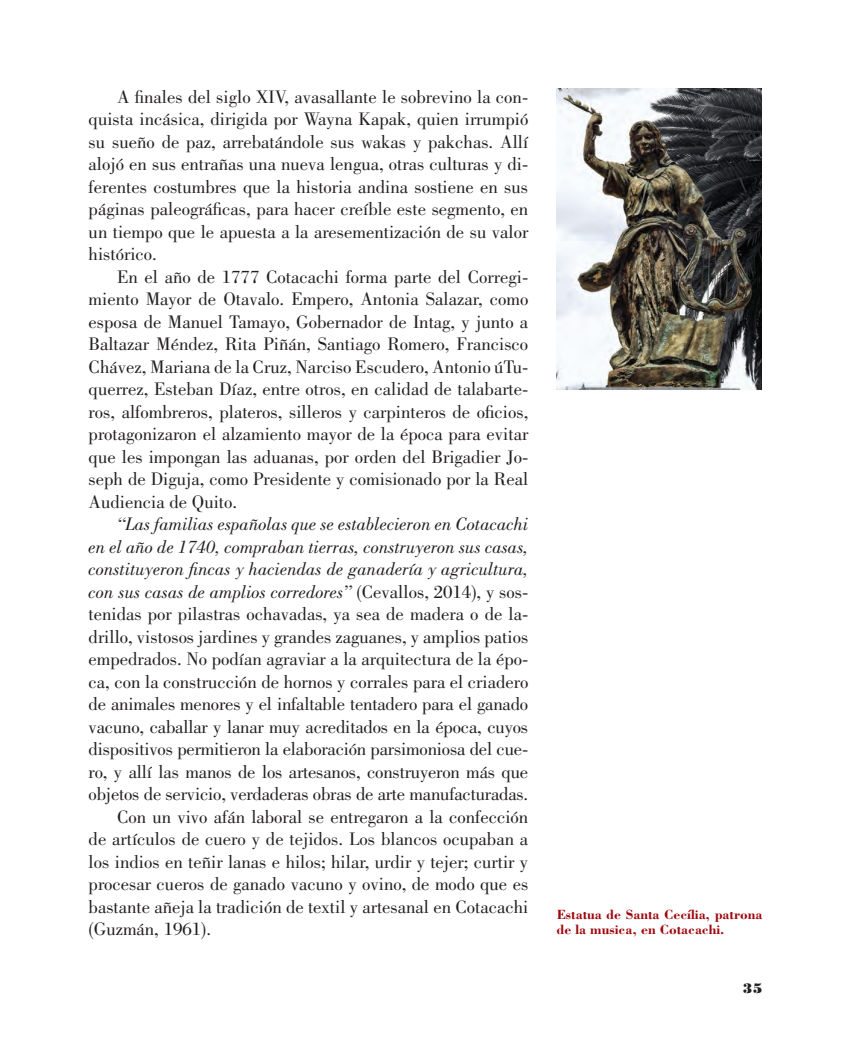
<style>
.page{position:relative;width:851px;height:1063px;background:#fff}
.page>*{position:absolute;margin:0;border:0;box-sizing:border-box;transform-origin:0 0}
.t1{font:18.75px/22.5px "Bodoni";color:#231f20;text-align:justify}
.t2{font:italic 18.75px "Bodoni";color:#231f20}
.t3{font:700 13.75px/15.1px "Bodoni";color:#9d070d}
.t4{font:13.75px "Bodoni Poster";color:#231f20}
.s1{font-style:normal}
</style>
<div class="page">
<img style="left:556px;top:89px;width:204px;height:301px">
<p class="t1" style="left:89px;top:85px;width:441px;text-indent:28px">A finales del siglo XIV, avasallante le sobrevino la con&shy;quista incásica, dirigida por Wayna Kapak, quien irrumpió su sueño de paz, arrebatándole sus wakas y pakchas. Allí alojó en sus entrañas una nueva lengua, otras culturas y di&shy;ferentes costumbres que la historia andina sostiene en sus páginas paleográficas, para hacer creíble este segmento, en un tiempo que le apuesta a la aresementización de su valor histórico.</p>
<p class="t1" style="left:89px;top:265px;width:441px;text-indent:28px">En el año de 1777 Cotacachi forma parte del Corregi&shy;miento Mayor de Otavalo. Empero, Antonia Salazar, como esposa de Manuel Tamayo, Gobernador de Intag, y junto a Baltazar Méndez, Rita Piñán, Santiago Romero, Francisco Chávez, Mariana de la Cruz, Narciso Escudero, Antonio úTu&shy;querrez, Esteban Díaz, entre otros, en calidad de talabarte&shy;ros, alfombreros, plateros, silleros y carpinteros de oficios, protagonizaron el alzamiento mayor de la época para evitar que les impongan las aduanas, por orden del Brigadier Jo&shy;seph de Diguja, como Presidente y comisionado por la Real Audiencia de Quito.</p>
<p class="t2" style="left:117px;top:514px;width:413px">“Las familias españolas que se establecieron en Cotacachi</p>
<p class="t2" style="left:89px;top:536px;width:441px">en el año de 1740, compraban tierras, construyeron sus casas,</p>
<p class="t2" style="left:89px;top:559px;width:441px">constituyeron fincas y haciendas de ganadería y agricultura,</p>
<p class="t2" style="left:89px;top:581px;width:441px">con sus casas de amplios corredores” <span class="s1">(Cevallos, 2014), y sos-</span></p>
<p class="t1" style="left:89px;top:603px;width:441px">tenidas por pilastras ochavadas, ya sea de madera o de la-</p>
<p class="t1" style="left:89px;top:625px;width:441px">drillo, vistosos jardines y grandes zaguanes, y amplios patios</p>
<p class="t1" style="left:89px;top:648px;width:441px">empedrados. No podían agraviar a la arquitectura de la épo-</p>
<p class="t1" style="left:89px;top:670px;width:441px">ca, con la construcción de hornos y corrales para el criadero</p>
<p class="t1" style="left:89px;top:693px;width:441px">de animales menores y el infaltable tentadero para el ganado</p>
<p class="t1" style="left:89px;top:715px;width:441px">vacuno, caballar y lanar muy acreditados en la época, cuyos</p>
<p class="t1" style="left:89px;top:738px;width:441px">dispositivos permitieron la elaboración parsimoniosa del cue-</p>
<p class="t1" style="left:89px;top:760px;width:441px">ro, y allí las manos de los artesanos, construyeron más que</p>
<p class="t1" style="left:89px;top:783px;width:441px">objetos de servicio, verdaderas obras de arte manufacturadas.</p>
<p class="t1" style="left:117px;top:805px;width:413px">Con un vivo afán laboral se entregaron a la confección</p>
<p class="t1" style="left:89px;top:828px;width:441px">de artículos de cuero y de tejidos. Los blancos ocupaban a</p>
<p class="t1" style="left:89px;top:850px;width:441px">los indios en teñir lanas e hilos; hilar, urdir y tejer; curtir y</p>
<p class="t1" style="left:89px;top:873px;width:441px">procesar cueros de ganado vacuno y ovino, de modo que es</p>
<p class="t1" style="left:89px;top:895px;width:441px">bastante añeja la tradición de textil y artesanal en Cotacachi</p>
<p class="t1" style="left:89px;top:918px;width:124px">(Guzmán, 1961).</p>
<p class="t3" style="left:556px;top:906px;width:207px">Estatua de Santa Cecília, patrona de la musica, en Cotacachi.</p>
<p class="t4" style="left:743px;top:980px;width:21px">35</p>
</div>
